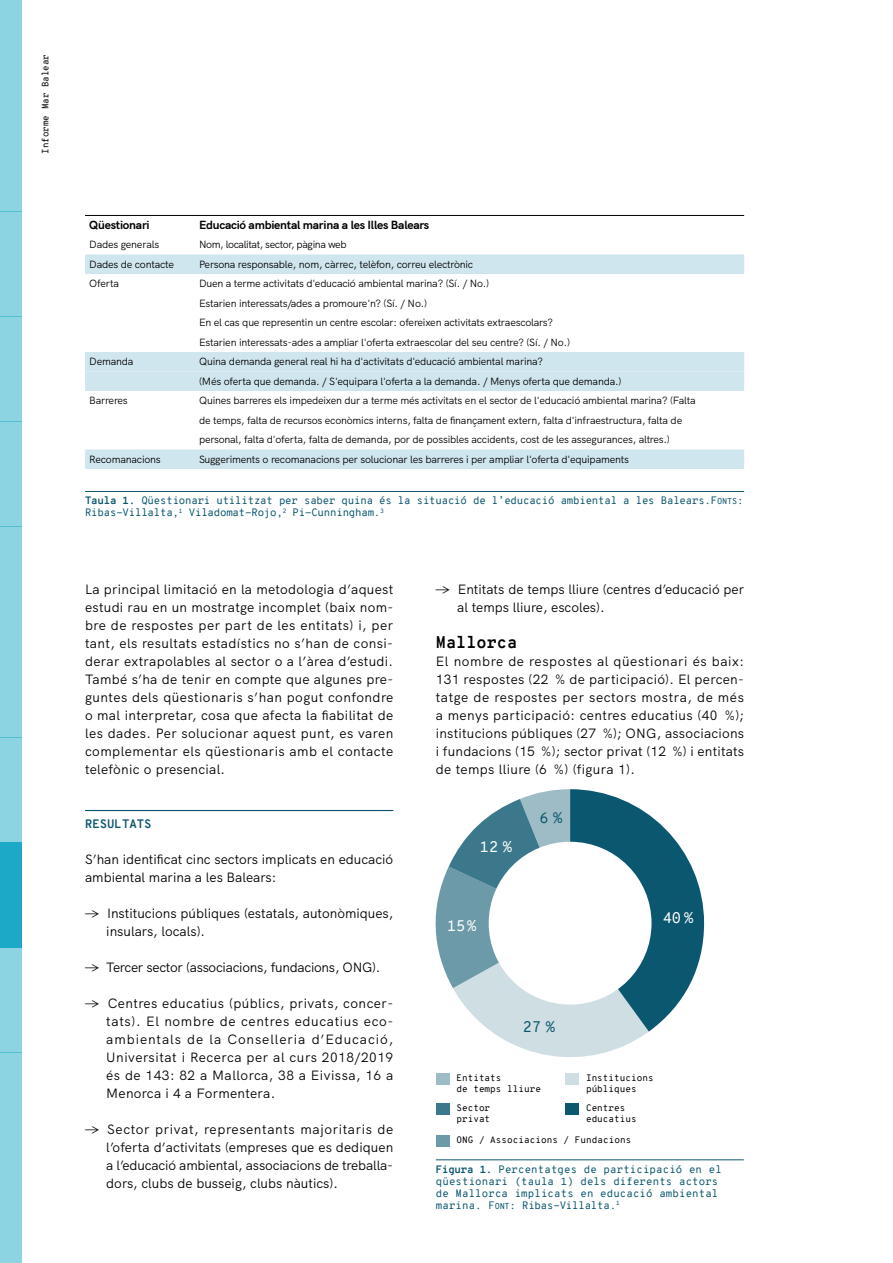
<style>
.page{position:relative;width:893px;height:1263px;background:#fff}
.page>*{position:absolute;margin:0;border:0;box-sizing:border-box;transform-origin:0 0}
.t1{font:700 16.5px "Overpass Mono";color:#000}
.t2{font:15px "Overpass Mono";color:#fff}
.t3{font:15px "Overpass Mono";color:#0c5770}
.t4{font:13.5px/18px "HK Grotesk";color:#000;text-align:justify}
.t5{font:13.5px "HK Grotesk";letter-spacing:-.02em;color:#000}
.t6{font:700 12px "HK Grotesk";letter-spacing:-.02em;color:#000}
.t7{font:700 12px "Overpass Mono";color:#0d5770}
.t8{font:10.5px/19.5px "HK Grotesk";letter-spacing:-.02em;color:#000}
.t9{font:10.5px/12px "Overpass Mono";letter-spacing:.01em;color:#0d5770}
.t10{font:10.5px/12px "Overpass Mono";letter-spacing:-.02em;color:#0d5770}
.t11{font:10.5px "HK Grotesk";letter-spacing:-.04em;color:#000}
.t12{font:9.15px/10.9px "Overpass Mono";color:#000}
.t13{font:9px "Overpass Mono";color:#000}
.s1{font-weight:700}
.s2{font-family:"Overpass Mono Regular SC800";color:#0c5770}
.s3{font-family:"Overpass Mono Regular SC800";font-size:8.4px;color:#0c5770}
.s4{color:#0c5770}
</style>
<div class="page">
<div style="left:0;top:0;width:21px;height:106px;background:#8dd4e3"></div>
<div style="left:0;top:421px;width:21px;height:106px;background:#8dd4e3"></div>
<div style="left:0;top:842px;width:21px;height:105px;background:#1ca9c7"></div>
<div style="left:0;top:211px;width:21px;height:105px;background:#8dd4e3"></div>
<div style="left:0;top:632px;width:21px;height:105px;background:#8dd4e3"></div>
<div style="left:0;top:1053px;width:21px;height:105px;background:#8dd4e3"></div>
<div style="left:0;top:106px;width:21px;height:105px;background:#8dd4e3"></div>
<div style="left:0;top:527px;width:21px;height:105px;background:#8dd4e3"></div>
<div style="left:0;top:947px;width:21px;height:106px;background:#8dd4e3"></div>
<div style="left:0;top:316px;width:21px;height:106px;background:#8dd4e3"></div>
<div style="left:0;top:737px;width:21px;height:105px;background:#8dd4e3"></div>
<div style="left:0;top:1158px;width:21px;height:105px;background:#8dd4e3"></div>
<hr style="left:85px;top:810px;width:308px;height:1px;background:#0d5770">
<hr style="left:85px;top:215px;width:659px;height:1px;background:#000">
<div style="left:85px;top:254px;width:659px;height:20px;background:#d0e6ef"></div>
<div style="left:85px;top:352px;width:659px;height:19px;background:#d0e6ef"></div>
<div style="left:85px;top:371px;width:659px;height:20px;background:#d0e6ef"></div>
<div style="left:85px;top:449px;width:659px;height:20px;background:#d0e6ef"></div>
<hr style="left:85px;top:491px;width:659px;height:1px;background:#0d5770">
<hr style="left:436px;top:1159px;width:308px;height:1px;background:#0d5770">
<svg style="left:436px;top:789px;width:268px;height:268px"></svg>
<div style="left:436px;top:1073px;width:13px;height:11px;background:#9ebcc6"></div>
<div style="left:436px;top:1103px;width:13px;height:11px;background:#3c788c"></div>
<div style="left:436px;top:1135px;width:13px;height:11px;background:#6d9aa9"></div>
<div style="left:565px;top:1073px;width:14px;height:11px;background:#cfdee2"></div>
<div style="left:565px;top:1103px;width:14px;height:11px;background:#0c5770"></div>
<div style="left:489px;top:842px;width:162px;height:162px;background:#fff;border-radius:50%"></div>
<p class="t13" style="left:39px;top:154px;width:101px;rotate:-90deg">Informe Mar Balear</p>
<p class="t6" style="left:89px;top:215px;width:62px">Qüestionari</p>
<p class="t6" style="left:199px;top:215px;width:232px">Educació ambiental marina a les Illes Balears</p>
<p class="t8" style="left:89px;top:234px;width:71px">Dades generals</p>
<p class="t11" style="left:199px;top:236px;width:149px">Nom, localitat, sector, pàgina web</p>
<p class="t8" style="left:89px;top:253px;width:86px">Dades de contacte</p>
<p class="t8" style="left:199px;top:253px;width:276px">Persona responsable, nom, càrrec, telèfon, correu electrònic</p>
<p class="t8" style="left:89px;top:273px;width:31px">Oferta</p>
<p class="t8" style="left:199px;top:273px;width:372px">Duen a terme activitats d'educació ambiental marina? (Sí. / No.)<br>Estarien interessats/ades a promoure'n? (Sí. / No.)<br>En el cas que representin un centre escolar: ofereixen activitats extraescolars?<br>Estarien interessats-ades a ampliar l'oferta extraescolar del seu centre? (Sí. / No.)</p>
<p class="t8" style="left:89px;top:351px;width:46px">Demanda</p>
<p class="t8" style="left:199px;top:351px;width:424px">Quina demanda general real hi ha d'activitats d'educació ambiental marina?<br>(Més oferta que demanda. / S'equipara l'oferta a la demanda. / Menys oferta que demanda.)</p>
<p class="t8" style="left:89px;top:390px;width:40px">Barreres</p>
<p class="t8" style="left:199px;top:390px;width:498px">Quines barreres els impedeixen dur a terme més activitats en el sector de l'educació ambiental marina? (Falta de temps, falta de recursos econòmics interns, falta de finançament extern, falta d'infraestructura, falta de personal, falta d'oferta, falta de demanda, por de possibles accidents, cost de les assegurances, altres.)</p>
<p class="t8" style="left:89px;top:448px;width:73px">Recomanacions</p>
<p class="t8" style="left:199px;top:448px;width:432px">Suggeriments o recomanacions per solucionar les barreres i per ampliar l'oferta d'equipaments</p>
<p class="t10" style="left:85px;top:495px;width:660px"><span class="s1">Taula 1.</span> Qüestionari utilitzat per saber quina és la situació de l’educació ambiental a les Balears.<span class="s2">F</span><span class="s3">ONTS</span><span class="s4">:<br>Ribas-Villalta,</span><sup>1</sup> <span class="s4">Viladomat-Rojo,</span><sup>2</sup> <span class="s4">Pi-Cunningham.</span><sup>3</sup></p>
<p class="t4" style="left:85px;top:579px;width:310px">La principal limitació en la metodologia d’aquest estudi rau en un mostratge incomplet (baix nom&shy;bre de respostes per part de les entitats) i, per tant, els resultats estadístics no s’han de consi&shy;derar extrapolables al sector o a l’àrea d’estudi.<br>També s’ha de tenir en compte que algunes pre&shy;guntes dels qüestionaris s’han pogut confondre o mal interpretar, cosa que afecta la fiabilitat de les dades. Per solucionar aquest punt, es varen complementar els qüestionaris amb el contacte telefònic o presencial.</p>
<p class="t7" style="left:85px;top:815px;width:68px">RESULTATS</p>
<p class="t4" style="left:85px;top:849px;width:310px">S’han identificat cinc sectors implicats en educació ambiental marina a les Balears:</p>
<p class="t4" style="left:106px;top:903px;width:288px;text-indent:-21px">→ Institucions públiques (estatals, autonòmiques, insulars, locals).</p>
<p class="t5" style="left:85px;top:957px;width:297px">→ Tercer sector (associacions, fundacions, ONG).</p>
<p class="t4" style="left:106px;top:993px;width:289px;text-indent:-21px">→ Centres educatius (públics, privats, concer&shy;tats). El nombre de centres educatius eco&shy;ambientals de la Conselleria d’Educació, Universitat i Recerca per al curs 2018/2019 és de 143: 82 a Mallorca, 38 a Eivissa, 16 a Menorca i 4 a Formentera.</p>
<p class="t4" style="left:106px;top:1119px;width:289px;text-indent:-21px">→ Sector privat, representants majoritaris de l’oferta d’activitats (empreses que es dediquen a l’educació ambiental, associacions de treballa&shy;dors, clubs de busseig, clubs nàutics).</p>
<p class="t4" style="left:457px;top:579px;width:288px;text-indent:-21px">→ Entitats de temps lliure (centres d’educació per al temps lliure, escoles).</p>
<p class="t1" style="left:436px;top:630px;width:83px">Mallorca</p>
<p class="t4" style="left:436px;top:651px;width:310px">El nombre de respostes al qüestionari és baix:<br>131 respostes (22 % de participació). El percen&shy;tatge de respostes per sectors mostra, de més a menys participació: centres educatius (40 %); institucions públiques (27 %); ONG, associacions i fundacions (15 %); sector privat (12 %) i entitats de temps lliure (6 %) (figura 1).</p>
<p class="t2" style="left:480px;top:836px;width:34px">12 %</p>
<p class="t2" style="left:447px;top:915px;width:31px">15%</p>
<p class="t3" style="left:539px;top:807px;width:24px">6 %</p>
<p class="t2" style="left:663px;top:907px;width:32px">40%</p>
<p class="t3" style="left:523px;top:1016px;width:34px">27 %</p>
<p class="t12" style="left:456px;top:1072px;width:86px">Entitats<br>de temps lliure</p>
<p class="t12" style="left:456px;top:1102px;width:35px">Sector privat</p>
<p class="t12" style="left:456px;top:1134px;width:176px">ONG / Associacions / Fundacions</p>
<p class="t12" style="left:586px;top:1073px;width:69px">Institucions públiques</p>
<p class="t12" style="left:586px;top:1102px;width:52px">Centres educatius</p>
<p class="t9" style="left:436px;top:1163px;width:287px"><span class="s1">Figura 1.</span> Percentatges de participació en el qüestionari (taula 1) dels diferents actors de Mallorca implicats en educació ambiental marina. <span class="s2">F</span><span class="s3">ONT</span><span class="s4">: Ribas-Villalta.</span><sup>1</sup></p>
</div>
